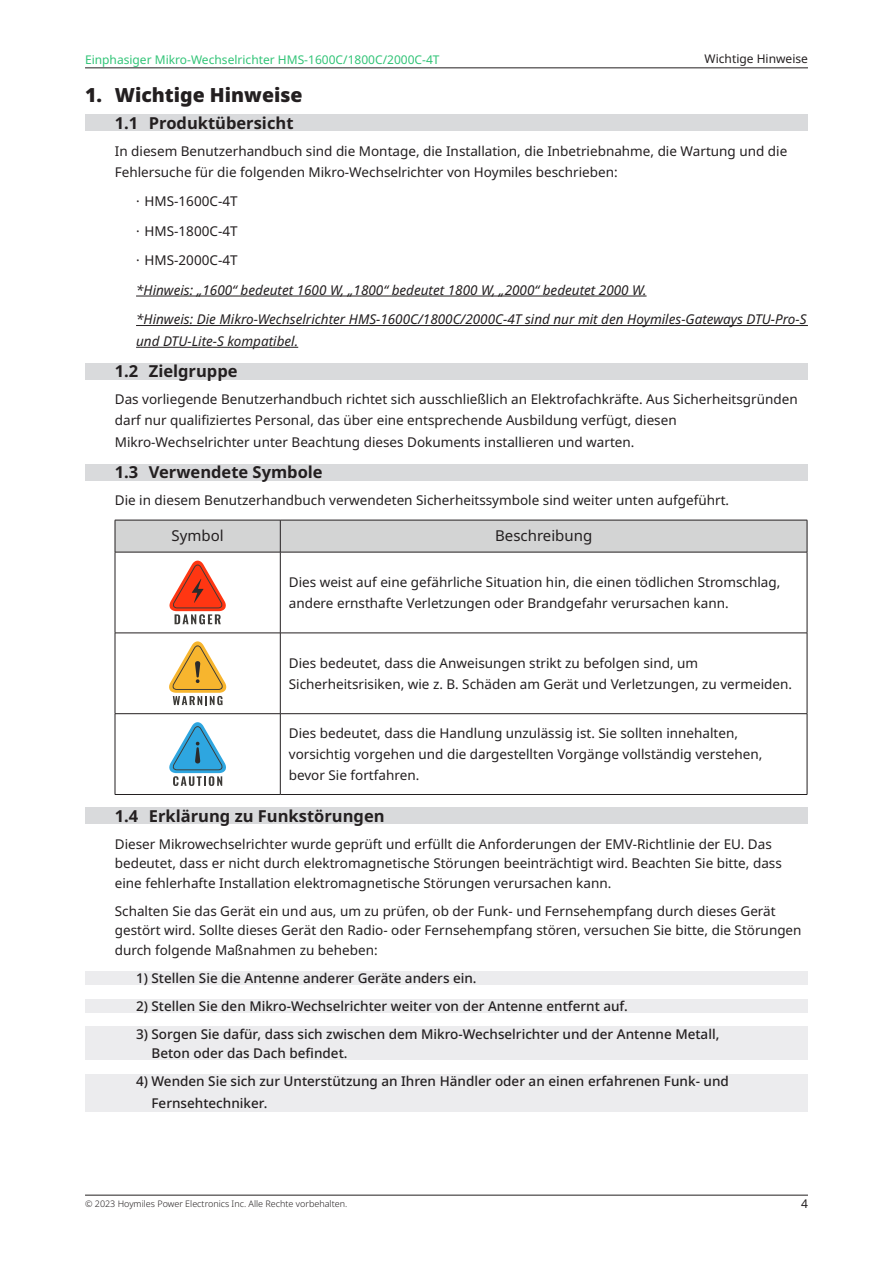
<style>
.page{position:relative;width:893px;height:1263px;background:#fff}
.page>*{position:absolute;margin:0;border:0;box-sizing:border-box;transform-origin:0 0}
.t1{font:900 19.5px "Noto Sans";color:#231f20}
.t2{font:700 16.5px "Noto Sans";color:#231f20}
.t3{font:15px "Noto Sans";color:#231f20}
.t4{font:13.5px/21px "Noto Sans";color:#231f20}
.t5{font:500 13.5px/19.5px "Noto Sans";color:#231f20}
.t6{font:italic 13.5px/21.8px "Noto Sans";color:#231f20}
.t7{font:12px "Noto Sans";color:#31c477}
.t8{font:12px "Noto Sans";color:#231f20}
.t9{font:300 9px "Noto Sans";color:#231f20}
</style>
<div class="page">
<hr style="left:85px;top:1195px;width:723px;height:1px;background:#231f20">
<hr style="left:85px;top:68px;width:723px;height:1px;background:#231f20">
<div style="left:85px;top:115px;width:723px;height:16px;background:#d9dadc"></div>
<hr style="left:136px;top:296px;width:511px;height:1px;background:#231f20">
<hr style="left:136px;top:325px;width:672px;height:1px;background:#231f20">
<hr style="left:136px;top:347px;width:162px;height:1px;background:#231f20">
<div style="left:85px;top:363px;width:723px;height:17px;background:#d9dadc"></div>
<div style="left:85px;top:464px;width:723px;height:17px;background:#d9dadc"></div>
<div style="left:85px;top:807px;width:723px;height:17px;background:#d9dadc"></div>
<div style="left:85px;top:971px;width:723px;height:13px;background:#ececee"></div>
<div style="left:85px;top:999px;width:723px;height:13px;background:#ececee"></div>
<div style="left:85px;top:1027px;width:723px;height:33px;background:#ececee"></div>
<div style="left:85px;top:1074px;width:723px;height:38px;background:#ececee"></div>
<div style="left:116px;top:521px;width:691px;height:31px;background:#d3d4d4"></div>
<hr style="left:115px;top:520px;width:165px;height:1px;background:#231f20">
<hr style="left:115px;top:520px;width:1px;height:32px;background:#231f20">
<hr style="left:280px;top:520px;width:527px;height:1px;background:#231f20">
<hr style="left:280px;top:520px;width:1px;height:32px;background:#231f20">
<hr style="left:807px;top:520px;width:1px;height:32px;background:#231f20">
<hr style="left:115px;top:552px;width:165px;height:1px;background:#231f20">
<hr style="left:115px;top:552px;width:1px;height:81px;background:#231f20">
<hr style="left:280px;top:552px;width:527px;height:1px;background:#231f20">
<hr style="left:280px;top:552px;width:1px;height:81px;background:#231f20">
<hr style="left:807px;top:552px;width:1px;height:81px;background:#231f20">
<hr style="left:115px;top:633px;width:165px;height:1px;background:#231f20">
<hr style="left:115px;top:633px;width:1px;height:80px;background:#231f20">
<hr style="left:280px;top:633px;width:527px;height:1px;background:#231f20">
<hr style="left:280px;top:633px;width:1px;height:80px;background:#231f20">
<hr style="left:807px;top:633px;width:1px;height:80px;background:#231f20">
<hr style="left:115px;top:713px;width:165px;height:1px;background:#231f20">
<hr style="left:115px;top:714px;width:1px;height:80px;background:#231f20">
<hr style="left:280px;top:713px;width:527px;height:1px;background:#231f20">
<hr style="left:280px;top:714px;width:1px;height:80px;background:#231f20">
<hr style="left:807px;top:714px;width:1px;height:80px;background:#231f20">
<hr style="left:115px;top:794px;width:165px;height:1px;background:#231f20">
<hr style="left:280px;top:794px;width:527px;height:1px;background:#231f20">
<svg style="left:169px;top:561px;width:57px;height:63px"></svg>
<svg style="left:169px;top:641px;width:58px;height:64px"></svg>
<svg style="left:169px;top:722px;width:57px;height:64px"></svg>
<p class="t8" style="left:705px;top:51px;width:105px">Wichtige Hinweise</p>
<p class="t7" style="left:85px;top:51px;width:356px">Einphasiger Mikro-Wechselrichter HMS-1600C/1800C/2000C-4T</p>
<p class="t1" style="left:85px;top:80px;width:219px">1. Wichtige Hinweise</p>
<p class="t2" style="left:115px;top:111px;width:180px">1.1 Produktübersicht</p>
<p class="t4" style="left:115px;top:141px;width:674px">In diesem Benutzerhandbuch sind die Montage, die Installation, die Inbetriebnahme, die Wartung und die<br>Fehlersuche für die folgenden Mikro-Wechselrichter von Hoymiles beschrieben:</p>
<p class="t4" style="left:136px;top:191px;width:103px">· HMS-1600C-4T</p>
<p class="t4" style="left:136px;top:221px;width:103px">· HMS-1800C-4T</p>
<p class="t4" style="left:136px;top:250px;width:103px">· HMS-2000C-4T</p>
<p class="t6" style="left:136px;top:279px;width:512px">*Hinweis: „1600“ bedeutet 1600 W, „1800“ bedeutet 1800 W, „2000“ bedeutet 2000 W.</p>
<p class="t6" style="left:136px;top:309px;width:672px">*Hinweis: Die Mikro-Wechselrichter HMS-1600C/1800C/2000C-4T sind nur mit den Hoymiles-Gateways DTU-Pro-S und DTU-Lite-S kompatibel.</p>
<p class="t2" style="left:115px;top:360px;width:124px">1.2 Zielgruppe</p>
<p class="t4" style="left:115px;top:389px;width:684px">Das vorliegende Benutzerhandbuch richtet sich ausschließlich an Elektrofachkräfte. Aus Sicherheitsgründen darf nur qualifiziertes Personal, das über eine entsprechende Ausbildung verfügt, diesen<br>Mikro-Wechselrichter unter Beachtung dieses Dokuments installieren und warten.</p>
<p class="t2" style="left:115px;top:461px;width:209px">1.3 Verwendete Symbole</p>
<p class="t4" style="left:115px;top:490px;width:616px">Die in diesem Benutzerhandbuch verwendeten Sicherheitssymbole sind weiter unten aufgeführt.</p>
<p class="t3" style="left:172px;top:525px;width:54px">Symbol</p>
<p class="t3" style="left:495px;top:525px;width:99px">Beschreibung</p>
<p class="t4" style="left:289px;top:572px;width:493px">Dies weist auf eine gefährliche Situation hin, die einen tödlichen Stromschlag, andere ernsthafte Verletzungen oder Brandgefahr verursachen kann.</p>
<p class="t4" style="left:289px;top:652px;width:505px">Dies bedeutet, dass die Anweisungen strikt zu befolgen sind, um<br>Sicherheitsrisiken, wie z. B. Schäden am Gerät und Verletzungen, zu vermeiden.</p>
<p class="t4" style="left:289px;top:723px;width:475px">Dies bedeutet, dass die Handlung unzulässig ist. Sie sollten innehalten, vorsichtig vorgehen und die dargestellten Vorgänge vollständig verstehen, bevor Sie fortfahren.</p>
<p class="t2" style="left:115px;top:804px;width:271px">1.4 Erklärung zu Funkstörungen</p>
<p class="t4" style="left:115px;top:834px;width:669px;line-height:19.5px">Dieser Mikrowechselrichter wurde geprüft und erfüllt die Anforderungen der EMV-Richtlinie der EU. Das bedeutet, dass er nicht durch elektromagnetische Störungen beeinträchtigt wird. Beachten Sie bitte, dass eine fehlerhafte Installation elektromagnetische Störungen verursachen kann.</p>
<p class="t4" style="left:115px;top:901px;width:688px;line-height:19.5px">Schalten Sie das Gerät ein und aus, um zu prüfen, ob der Funk- und Fernsehempfang durch dieses Gerät gestört wird. Sollte dieses Gerät den Radio- oder Fernsehempfang stören, versuchen Sie bitte, die Störungen durch folgende Maßnahmen zu beheben:</p>
<p class="t5" style="left:136px;top:968px;width:342px">1) Stellen Sie die Antenne anderer Geräte anders ein.</p>
<p class="t5" style="left:136px;top:996px;width:493px">2) Stellen Sie den Mikro-Wechselrichter weiter von der Antenne entfernt auf.</p>
<p class="t5" style="left:152px;top:1024px;width:569px;text-indent:-15px">3) Sorgen Sie dafür, dass sich zwischen dem Mikro-Wechselrichter und der Antenne Metall,<br>Beton oder das Dach befindet.</p>
<p class="t5" style="left:152px;top:1070px;width:579px;line-height:21.8px;text-indent:-15px">4) Wenden Sie sich zur Unterstützung an Ihren Händler oder an einen erfahrenen Funk- und<br>Fernsehtechniker.</p>
<p class="t9" style="left:85px;top:1197px;width:264px">© 2023 Hoymiles Power Electronics Inc. Alle Rechte vorbehalten.</p>
<p class="t8" style="left:801px;top:1195px;width:8px">4</p>
</div>
